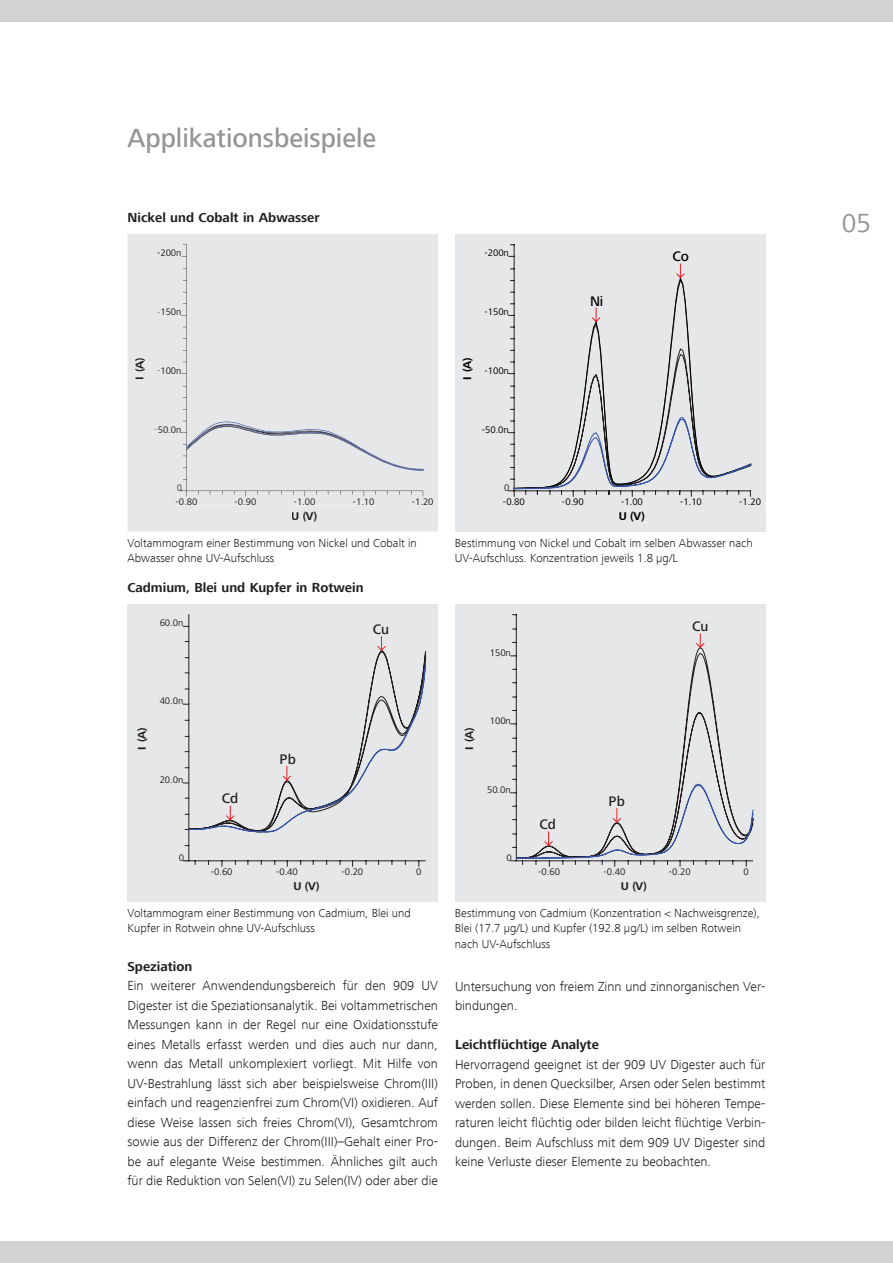
<style>
.page{position:relative;width:893px;height:1263px;background:#fff}
.page>*{position:absolute;margin:0;border:0;box-sizing:border-box;transform-origin:0 0}
.t1{font:500 27px "Frutiger Next LT";color:#939598}
.t2{font:27px "Frutiger Next LT";color:#939598}
.t3{font:500 14.25px "Frutiger Next LT";letter-spacing:-.015em;color:#231f20}
.t4{font:500 14.25px "Frutiger Next LT";color:#000}
.t5{font:300 13.5px/19.5px "Frutiger Next LT";color:#231f20;text-align:justify}
.t6{font:700 13.5px "Frutiger Next LT";color:#231f20}
.t7{font:300 12px/15.8px "Frutiger Next LT";color:#231f20}
.t8{font:700 11.7px "Frutiger Next LT";color:#231f20}
.t9{font:700 11.7px "Frutiger Next LT";color:#000}
.t10{font:9.9px "Frutiger Next LT";letter-spacing:-.01em;color:#231f20}
.t11{font:9.9px "Frutiger Next LT";letter-spacing:-.01em;color:#000}
</style>
<div class="page">
<div style="left:0;top:0;width:893px;height:21px;background:#d1d2d4"></div>
<div style="left:0;top:1242px;width:893px;height:21px;background:#d1d2d4"></div>
<div style="left:128px;top:234px;width:310px;height:297px;background:#e6e7e9"></div>
<div style="left:176px;top:498px;width:8px;height:7px;background:#e6e7e9"></div>
<div style="left:292px;top:512px;width:7px;height:8px;background:#e6e7e9"></div>
<div style="left:303px;top:511px;width:11px;height:10px;background:#e6e7e9"></div>
<svg style="left:314px;top:511px;width:3px;height:10px"></svg>
<div style="left:158px;top:426px;width:23px;height:7px;background:#e6e7e9"></div>
<div style="left:162px;top:367px;width:19px;height:7px;background:#e6e7e9"></div>
<div style="left:162px;top:309px;width:19px;height:7px;background:#e6e7e9"></div>
<div style="left:161px;top:250px;width:20px;height:6px;background:#e6e7e9"></div>
<svg style="left:136px;top:376px;width:8px;height:3px"></svg>
<div style="left:135px;top:361px;width:10px;height:10px;background:#e6e7e9"></div>
<svg style="left:135px;top:358px;width:10px;height:3px"></svg>
<div style="left:177px;top:244px;width:256px;height:261px;background:#e6e7e9"></div>
<div style="left:455px;top:604px;width:310px;height:297px;background:#e6e7e9"></div>
<hr style="left:516px;top:615px;width:1px;height:246px;background:#231f20">
<svg style="left:516px;top:647px;width:209px;height:132px"></svg>
<svg style="left:696px;top:633px;width:8px;height:15px"></svg>
<svg style="left:511px;top:779px;width:243px;height:87px"></svg>
<div style="left:455px;top:234px;width:310px;height:297px;background:#e6e7e9"></div>
<hr style="left:514px;top:245px;width:1px;height:246px;background:#231f20">
<svg style="left:676px;top:264px;width:9px;height:14px"></svg>
<svg style="left:513px;top:278px;width:182px;height:139px"></svg>
<svg style="left:592px;top:308px;width:8px;height:14px"></svg>
<svg style="left:509px;top:417px;width:243px;height:79px"></svg>
<div style="left:128px;top:604px;width:310px;height:297px;background:#e6e7e9"></div>
<hr style="left:189px;top:860px;width:236px;height:1px;background:#231f20">
<hr style="left:189px;top:615px;width:1px;height:246px;background:#231f20">
<svg style="left:183px;top:636px;width:243px;height:197px"></svg>
<h1 class="t1" style="left:128px;top:123px;width:250px">Applikationsbeispiele</h1>
<p class="t6" style="left:128px;top:210px;width:194px">Nickel und Cobalt in Abwasser</p>
<p class="t10" style="left:157px;top:248px;width:26px">-200n</p>
<p class="t11" style="left:484px;top:248px;width:26px">-200n</p>
<p class="t4" style="left:672px;top:248px;width:18px">Co</p>
<p class="t4" style="left:590px;top:293px;width:15px">Ni</p>
<p class="t10" style="left:157px;top:307px;width:26px">-150n</p>
<p class="t11" style="left:484px;top:307px;width:26px">-150n</p>
<p class="t8" style="left:133px;top:380px;width:23px;rotate:-90deg">I (A)</p>
<p class="t10" style="left:157px;top:365px;width:26px">-100n</p>
<p class="t9" style="left:461px;top:380px;width:23px;rotate:-90deg">I (A)</p>
<p class="t11" style="left:484px;top:365px;width:26px">-100n</p>
<p class="t10" style="left:154px;top:424px;width:29px">-50.0n</p>
<p class="t11" style="left:482px;top:424px;width:29px">-50.0n</p>
<p class="t10" style="left:177px;top:482px;width:7px">0</p>
<p class="t10" style="left:504px;top:482px;width:7px">0</p>
<p class="t10" style="left:175px;top:496px;width:23px">-0.80</p>
<p class="t10" style="left:235px;top:496px;width:23px">-0.90</p>
<p class="t10" style="left:294px;top:496px;width:23px">-1.00</p>
<p class="t10" style="left:353px;top:496px;width:23px">-1.10</p>
<p class="t10" style="left:412px;top:496px;width:23px">-1.20</p>
<p class="t8" style="left:291px;top:509px;width:28px">U (V)</p>
<p class="t11" style="left:503px;top:496px;width:23px">-0.80</p>
<p class="t11" style="left:562px;top:496px;width:23px">-0.90</p>
<p class="t11" style="left:621px;top:496px;width:23px">-1.00</p>
<p class="t11" style="left:680px;top:496px;width:23px">-1.10</p>
<p class="t11" style="left:739px;top:496px;width:23px">-1.20</p>
<p class="t9" style="left:619px;top:509px;width:28px">U (V)</p>
<p class="t7" style="left:128px;top:535px;width:291px">Voltammogram einer Bestimmung von Nickel und Cobalt in<br>Abwasser ohne UV-Aufschluss</p>
<p class="t7" style="left:455px;top:535px;width:299px">Bestimmung von Nickel und Cobalt im selben Abwasser nach<br>UV-Aufschluss. Konzentration jeweils 1.8 µg/L</p>
<p class="t6" style="left:128px;top:580px;width:238px">Cadmium, Blei und Kupfer in Rotwein</p>
<p class="t10" style="left:160px;top:617px;width:25px">60.0n</p>
<p class="t3" style="left:373px;top:622px;width:18px">Cu</p>
<p class="t8" style="left:135px;top:749px;width:23px;rotate:-90deg">I (A)</p>
<p class="t10" style="left:160px;top:695px;width:25px">40.0n</p>
<p class="t10" style="left:160px;top:774px;width:25px">20.0n</p>
<p class="t10" style="left:179px;top:852px;width:7px">0</p>
<p class="t3" style="left:222px;top:790px;width:18px">Cd</p>
<p class="t3" style="left:279px;top:751px;width:18px">Pb</p>
<p class="t10" style="left:211px;top:866px;width:23px">-0.60</p>
<p class="t10" style="left:276px;top:866px;width:23px">-0.40</p>
<p class="t10" style="left:341px;top:866px;width:23px">-0.20</p>
<p class="t10" style="left:416px;top:866px;width:7px">0</p>
<p class="t8" style="left:293px;top:879px;width:28px">U (V)</p>
<p class="t10" style="left:490px;top:647px;width:23px">150n</p>
<p class="t8" style="left:463px;top:749px;width:23px;rotate:-90deg">I (A)</p>
<p class="t10" style="left:490px;top:715px;width:23px">100n</p>
<p class="t10" style="left:487px;top:784px;width:25px">50.0n</p>
<p class="t10" style="left:506px;top:852px;width:7px">0</p>
<p class="t3" style="left:539px;top:816px;width:18px">Cd</p>
<p class="t3" style="left:609px;top:793px;width:18px">Pb</p>
<p class="t3" style="left:692px;top:619px;width:18px">Cu</p>
<p class="t10" style="left:538px;top:866px;width:23px">-0.60</p>
<p class="t10" style="left:603px;top:866px;width:23px">-0.40</p>
<p class="t10" style="left:669px;top:866px;width:23px">-0.20</p>
<p class="t10" style="left:743px;top:866px;width:7px">0</p>
<p class="t8" style="left:621px;top:879px;width:28px">U (V)</p>
<p class="t7" style="left:128px;top:905px;width:285px">Voltammogram einer Bestimmung von Cadmium, Blei und<br>Kupfer in Rotwein ohne UV-Aufschluss</p>
<p class="t7" style="left:455px;top:905px;width:306px">Bestimmung von Cadmium (Konzentration &lt; Nachweisgrenze),<br>Blei (17.7 µg/L) und Kupfer (192.8 µg/L) im selben Rotwein nach UV-Aufschluss</p>
<p class="t6" style="left:128px;top:959px;width:66px">Speziation</p>
<p class="t5" style="left:128px;top:976px;width:312px">Ein weiterer Anwendendungsbereich für den 909 UV Di ges ter ist die Speziationsanalytik. Bei voltammetrischen Mes sungen kann in der Regel nur eine Oxidationsstufe ei nes Metalls erfasst werden und dies auch nur dann, wenn das Metall unkomplexiert vorliegt. Mit Hilfe von UV-Be strah lung lässt sich aber beispielsweise Chrom(III) einfach und reagenzienfrei zum Chrom(VI) oxidieren. Auf diese Weise lassen sich freies Chrom(VI), Gesamtchrom sowie aus der Differenz der Chrom(III)–Gehalt einer Pro - be auf elegante Weise bestimmen. Ähnliches gilt auch für die Reduktion von Selen(VI) zu Selen(IV) oder aber die</p>
<p class="t5" style="left:455px;top:976px;width:312px">Untersuchung von freiem Zinn und zinnorganischen Ver&shy;bindungen.</p>
<p class="t6" style="left:455px;top:1037px;width:145px">Leichtflüchtige Analyte</p>
<p class="t5" style="left:455px;top:1054px;width:312px">Hervorragend geeignet ist der 909 UV Digester auch für Proben, in denen Quecksilber, Arsen oder Selen bestimmt werden sollen. Diese Elemente sind bei höheren Tem pe - raturen leicht flüchtig oder bilden leicht flüchtige Ver bin&shy;dungen. Beim Aufschluss mit dem 909 UV Digester sind keine Verluste dieser Elemente zu beobachten.</p>
<h1 class="t2" style="left:842px;top:208px;width:31px">05</h1>
</div>
